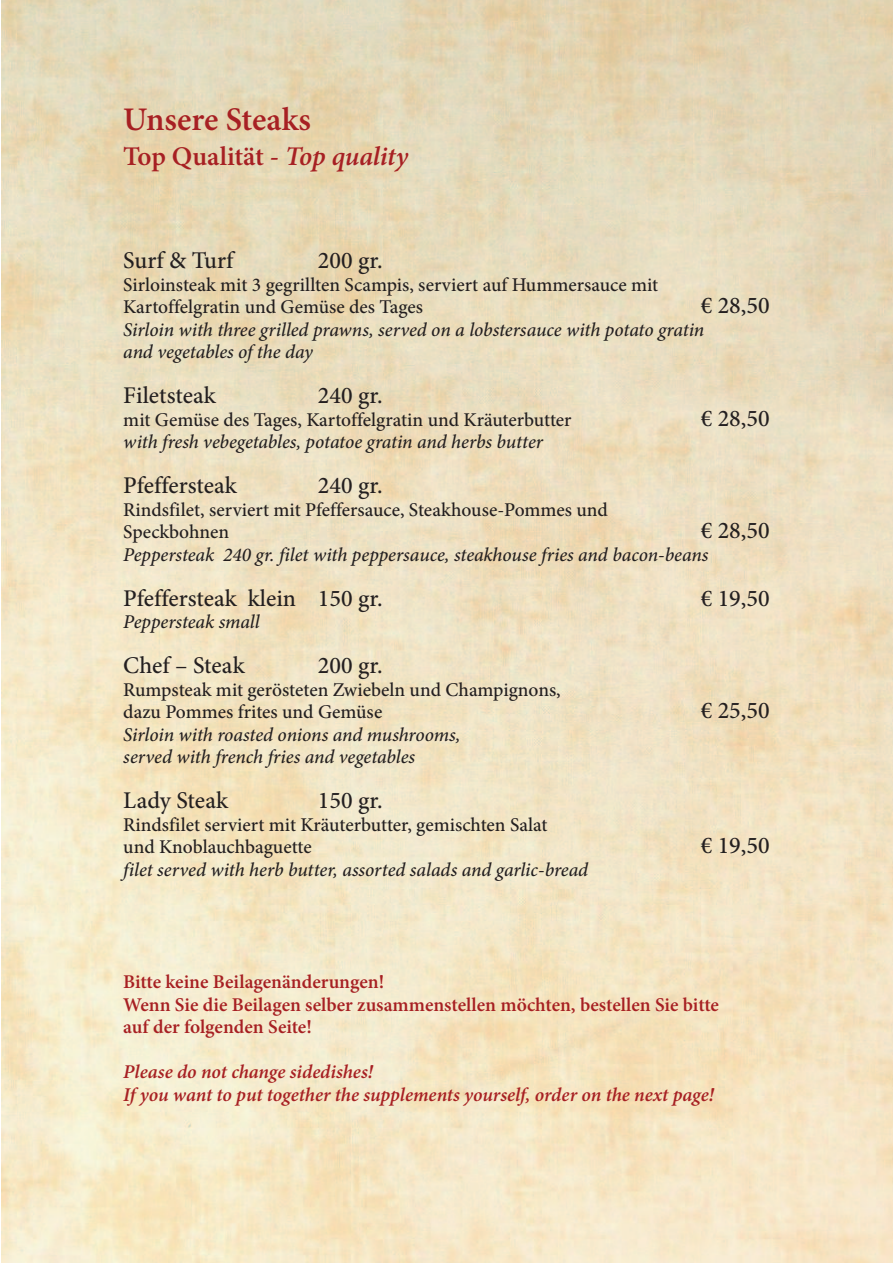
<style>
.page{position:relative;width:893px;height:1263px;background:#fff}
.page>*{position:absolute;margin:0;border:0;box-sizing:border-box;transform-origin:0 0}
.t1{font:600 33px "Minion Pro";letter-spacing:-.005em;color:#a72023}
.t2{font:600 27px "Minion Pro";color:#a72023}
.t3{font:500 24px "Minion Pro";color:#231f20}
.t4{font:500 19.5px/22.5px "Minion Pro";color:#231f20}
.t5{font:italic 500 19.5px/22.5px "Minion Pro";letter-spacing:-.005em;color:#231f20}
.t6{font:600 19.5px/22.5px "Minion Pro";letter-spacing:-.005em;color:#a72023}
.t7{font:italic 600 19.5px/22.5px "Minion Pro";letter-spacing:-.005em;color:#a72023}
.s1{font-style:italic}
</style>
<div class="page">
<h1 class="t1" style="left:123px;top:107px;width:189px">Unsere Steaks</h1>
<h2 class="t2" style="left:123px;top:146px;width:287px">Top Qualität - <span class="s1">Top quality</span></h2>
<p class="t3" style="left:123px;top:252px;width:112px">Surf &amp; Turf</p>
<p class="t3" style="left:318px;top:252px;width:66px">200 gr.</p>
<p class="t4" style="left:123px;top:275px;width:536px">Sirloinsteak mit 3 gegrillten Scampis, serviert auf Hummersauce mit<br>Kartoffelgratin und Gemüse des Tages</p>
<p class="t3" style="left:701px;top:297px;width:70px">€ 28,50</p>
<p class="t5" style="left:123px;top:320px;width:582px">Sirloin with three grilled prawns, served on a lobstersauce with potato gratin and vegetables of the day</p>
<p class="t3" style="left:123px;top:387px;width:94px">Filetsteak</p>
<p class="t3" style="left:318px;top:387px;width:66px">240 gr.</p>
<p class="t4" style="left:123px;top:410px;width:450px">mit Gemüse des Tages, Kartoffelgratin und Kräuterbutter</p>
<p class="t3" style="left:701px;top:409px;width:70px">€ 28,50</p>
<p class="t5" style="left:123px;top:433px;width:421px">with fresh vebegetables, potatoe gratin and herbs butter</p>
<p class="t3" style="left:123px;top:477px;width:115px">Pfeffersteak</p>
<p class="t3" style="left:318px;top:477px;width:66px">240 gr.</p>
<p class="t4" style="left:123px;top:500px;width:486px">Rindsfilet, serviert mit Pfeffersauce, Steakhouse-Pommes und<br>Speckbohnen</p>
<p class="t3" style="left:701px;top:522px;width:70px">€ 28,50</p>
<p class="t5" style="left:123px;top:545px;width:587px">Peppersteak 240 gr. filet with peppersauce, steakhouse fries and bacon-beans</p>
<p class="t3" style="left:123px;top:589px;width:261px">Pfeffersteak klein 150 gr.</p>
<p class="t3" style="left:701px;top:589px;width:70px">€ 19,50</p>
<p class="t5" style="left:123px;top:613px;width:138px">Peppersteak small</p>
<p class="t3" style="left:123px;top:657px;width:123px">Chef – Steak</p>
<p class="t3" style="left:318px;top:657px;width:66px">200 gr.</p>
<p class="t4" style="left:123px;top:680px;width:439px">Rumpsteak mit gerösteten Zwiebeln und Champignons, dazu Pommes frites und Gemüse</p>
<p class="t3" style="left:701px;top:702px;width:70px">€ 25,50</p>
<p class="t5" style="left:123px;top:725px;width:339px">Sirloin with roasted onions and mushrooms, served with french fries and vegetables</p>
<p class="t3" style="left:123px;top:792px;width:106px">Lady Steak</p>
<p class="t3" style="left:318px;top:792px;width:66px">150 gr.</p>
<p class="t4" style="left:123px;top:815px;width:426px">Rindsfilet serviert mit Kräuterbutter, gemischten Salat und Knoblauchbaguette</p>
<p class="t5" style="left:123px;top:860px;width:466px">filet served with herb butter, assorted salads and garlic-bread</p>
<p class="t3" style="left:701px;top:837px;width:70px">€ 19,50</p>
<p class="t6" style="left:123px;top:973px;width:597px">Bitte keine Beilagenänderungen!<br>Wenn Sie die Beilagen selber zusammenstellen möchten, bestellen Sie bitte auf der folgenden Seite!</p>
<p class="t7" style="left:123px;top:1063px;width:592px">Please do not change sidedishes!<br>If you want to put together the supplements yourself, order on the next page!</p>
</div>
